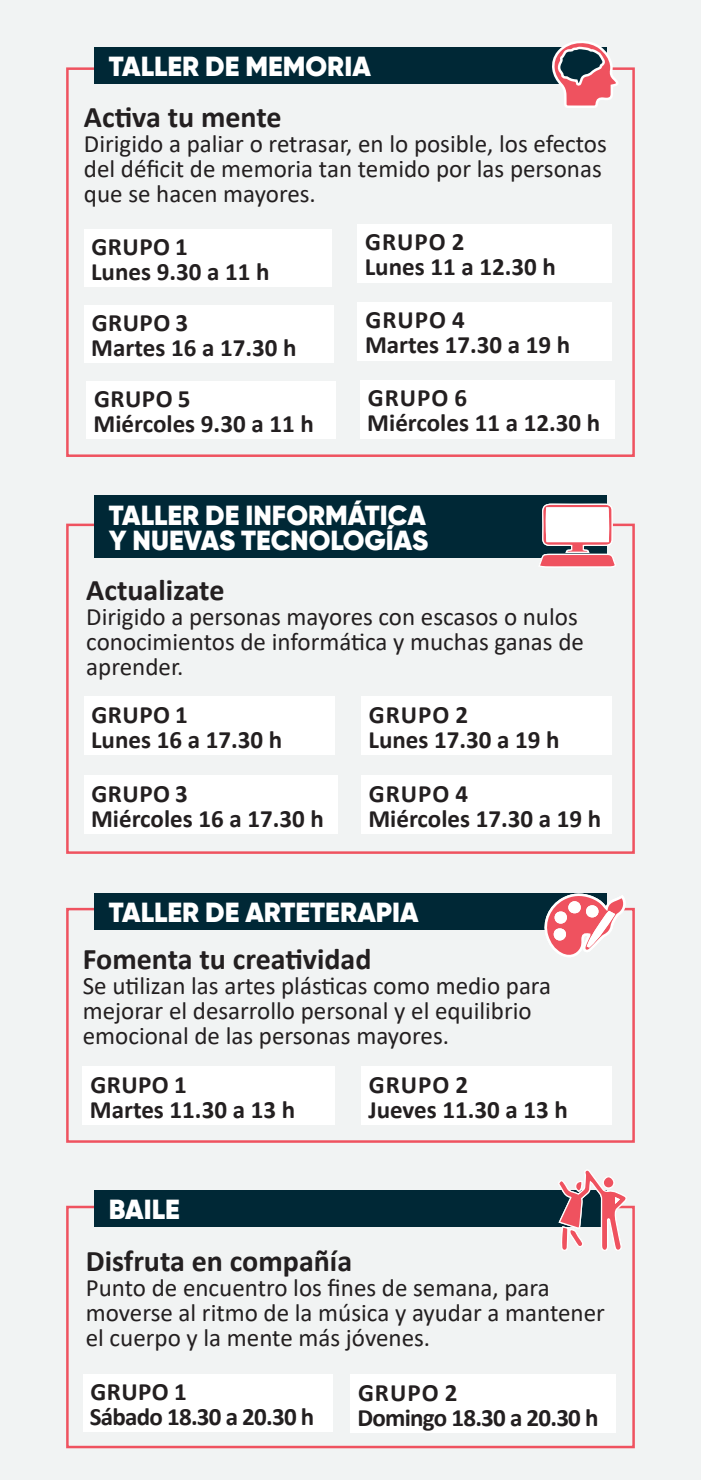
<style>
.page{position:relative;width:701px;height:1480px;background:#fff}
.page>*{position:absolute;margin:0;border:0;box-sizing:border-box;transform-origin:0 0}
.t1{font:700 30px "Calibri";color:#231f20}
.t2{font:900 27.5px/25px "Gilroy";color:#fff}
.t3{font:25px/25px "Calibri";color:#231f20}
.t4{font:700 25px/25px "Calibri";color:#231f20}
.t5{font:700 25px/25px "Calibri";letter-spacing:-.03em;color:#231f20}
</style>
<div class="page">
<div style="left:0;top:0;width:700px;height:1480px;background:#f1f3f3"></div>
<div style="left:66px;top:524px;width:568px;height:330px;border:2px solid #ef525f"></div>
<div style="left:66px;top:908px;width:568px;height:235px;border:2px solid #ef525f"></div>
<div style="left:66px;top:1206px;width:568px;height:242px;border:2px solid #ef525f"></div>
<div style="left:94px;top:47px;width:512px;height:36px;background:#002836"></div>
<svg style="left:549px;top:41px;width:72px;height:67px"></svg>
<div style="left:84px;top:229px;width:247px;height:57px;background:#fff"></div>
<div style="left:357px;top:224px;width:254px;height:58px;background:#fff"></div>
<div style="left:84px;top:306px;width:249px;height:57px;background:#fff"></div>
<div style="left:358px;top:302px;width:253px;height:59px;background:#fff"></div>
<div style="left:86px;top:382px;width:250px;height:57px;background:#fff"></div>
<div style="left:360px;top:380px;width:254px;height:59px;background:#fff"></div>
<div style="left:94px;top:496px;width:512px;height:62px;background:#002836"></div>
<svg style="left:539px;top:503px;width:77px;height:65px"></svg>
<div style="left:84px;top:696px;width:251px;height:59px;background:#fff"></div>
<div style="left:361px;top:696px;width:250px;height:59px;background:#fff"></div>
<div style="left:84px;top:775px;width:253px;height:59px;background:#fff"></div>
<div style="left:361px;top:775px;width:250px;height:59px;background:#fff"></div>
<div style="left:94px;top:893px;width:512px;height:36px;background:#002836"></div>
<svg style="left:539px;top:893px;width:88px;height:64px"></svg>
<div style="left:585px;top:905px;width:13px;height:12px;border:2px solid #fff;border-radius:50%"></div>
<div style="left:568px;top:901px;width:12px;height:12px;border:2px solid #fff;border-radius:50%"></div>
<div style="left:553px;top:928px;width:12px;height:12px;border:2px solid #fff;border-radius:50%"></div>
<div style="left:554px;top:911px;width:12px;height:13px;border:2px solid #fff;border-radius:50%"></div>
<div style="left:83px;top:1066px;width:251px;height:59px;background:#fff"></div>
<div style="left:361px;top:1066px;width:250px;height:59px;background:#fff"></div>
<div style="left:94px;top:1190px;width:512px;height:36px;background:#002836"></div>
<svg style="left:557px;top:1140px;width:71px;height:111px"></svg>
<div style="left:83px;top:1374px;width:249px;height:58px;background:#fff"></div>
<div style="left:350px;top:1374px;width:265px;height:59px;background:#fff"></div>
<p class="t2" style="left:109px;top:54px;width:263px">TALLER DE MEMORIA</p>
<p class="t1" style="left:84px;top:96px;width:199px">Activa tu mente</p>
<p class="t3" style="left:84px;top:131px;width:524px">Dirigido a paliar o retrasar, en lo posible, los efectos del déficit de memoria tan temido por las personas que se hacen mayores.</p>
<p class="t4" style="left:91px;top:234px;width:180px">GRUPO 1<br>Lunes 9.30 a 11 h</p>
<p class="t4" style="left:364px;top:229px;width:193px">GRUPO 2<br>Lunes 11 a 12.30 h</p>
<p class="t4" style="left:91px;top:310px;width:207px">GRUPO 3<br>Martes 16 a 17.30 h</p>
<p class="t4" style="left:365px;top:307px;width:207px">GRUPO 4<br>Martes 17.30 a 19 h</p>
<p class="t4" style="left:94px;top:386px;width:222px">GRUPO 5<br>Miércoles 9.30 a 11 h</p>
<p class="t4" style="left:367px;top:385px;width:234px">GRUPO 6<br>Miércoles 11 a 12.30 h</p>
<p class="t2" style="left:109px;top:503px;width:321px">TALLER DE INFORMÁTICA<br>Y NUEVAS TECNOLOGÍAS</p>
<p class="t1" style="left:86px;top:569px;width:139px">Actualizate</p>
<p class="t3" style="left:86px;top:603px;width:499px">Dirigido a personas mayores con escasos o nulos conocimientos de informática y muchas ganas de aprender.</p>
<p class="t4" style="left:91px;top:701px;width:193px">GRUPO 1<br>Lunes 16 a 17.30 h</p>
<p class="t4" style="left:368px;top:701px;width:193px">GRUPO 2<br>Lunes 17.30 a 19 h</p>
<p class="t4" style="left:91px;top:781px;width:234px">GRUPO 3<br>Miércoles 16 a 17.30 h</p>
<p class="t4" style="left:368px;top:781px;width:234px">GRUPO 4<br>Miércoles 17.30 a 19 h</p>
<p class="t2" style="left:109px;top:899px;width:311px">TALLER DE ARTETERAPIA</p>
<p class="t1" style="left:83px;top:938px;width:290px">Fomenta tu creatividad</p>
<p class="t3" style="left:83px;top:972px;width:469px">Se utilizan las artes plásticas como medio para mejorar el desarrollo personal y el equilibrio emocional de las personas mayores.</p>
<p class="t4" style="left:90px;top:1071px;width:207px">GRUPO 1<br>Martes 11.30 a 13 h</p>
<p class="t4" style="left:368px;top:1071px;width:201px">GRUPO 2<br>Jueves 11.30 a 13 h</p>
<p class="t2" style="left:109px;top:1196px;width:73px">BAILE</p>
<p class="t1" style="left:86px;top:1240px;width:268px">Disfruta en compañía</p>
<p class="t3" style="left:86px;top:1275px;width:520px">Punto de encuentro los fines de semana, para moverse al ritmo de la música y ayudar a mantener el cuerpo y la mente más jóvenes.</p>
<p class="t5" style="left:90px;top:1379px;width:226px">GRUPO 1<br>Sábado 18.30 a 20.30 h</p>
<p class="t5" style="left:357px;top:1379px;width:242px">GRUPO 2<br>Domingo 18.30 a 20.30 h</p>
</div>
